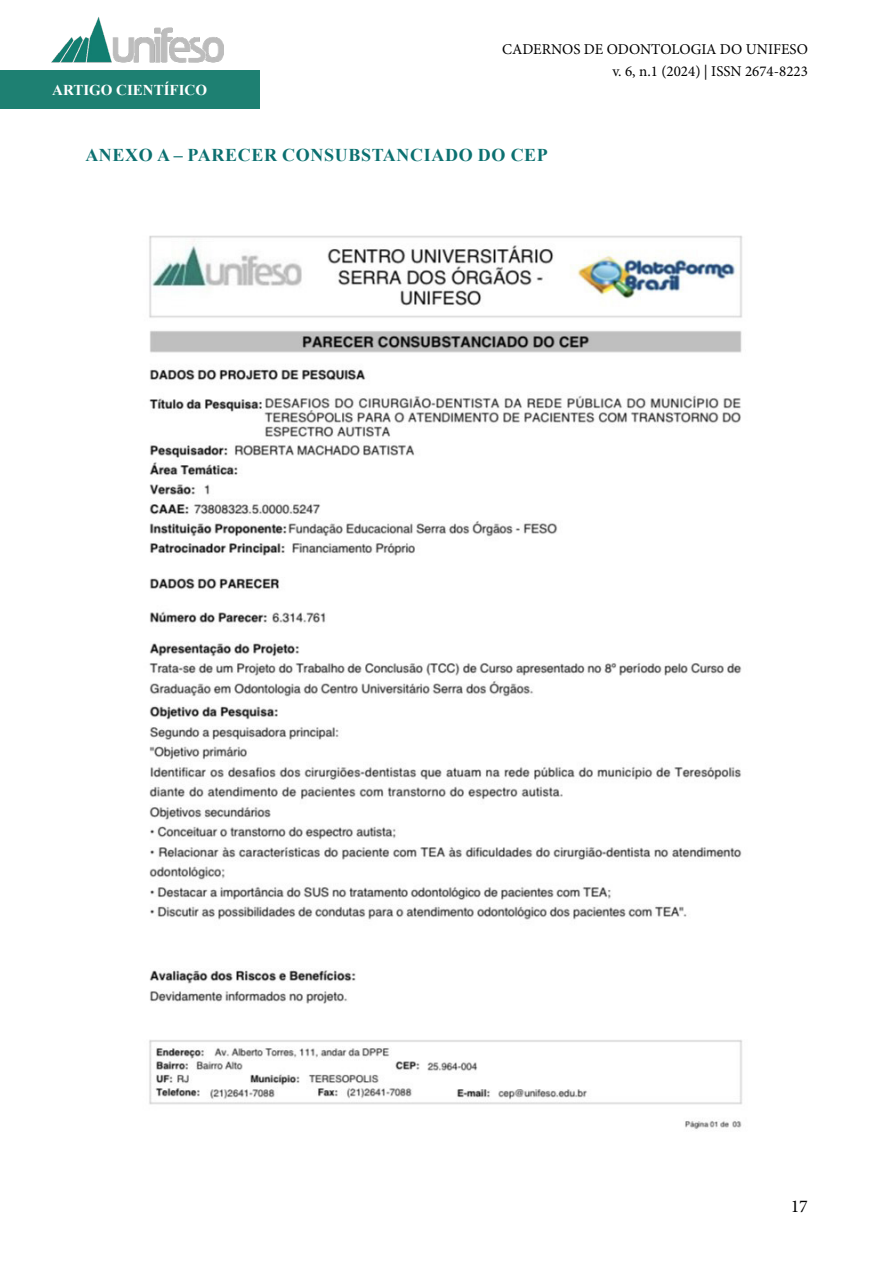
<style>
.page{position:relative;width:893px;height:1263px;background:#fff}
.page>*{position:absolute;margin:0;border:0;box-sizing:border-box;transform-origin:0 0}
.t1{font:700 18px "Times New Roman";letter-spacing:.035em;color:#0c7070}
.t2{font:18px "Minion Pro";color:#000}
.t3{font:15px/22.5px "Minion Pro";color:#000;text-align:right}
.t4{font:700 15px "Times New Roman";color:#fff}
</style>
<div class="page">
<div style="left:0;top:71px;width:259px;height:38px;background:#1e8072"></div>
<img style="left:51px;top:17px;width:173px;height:54px">
<img style="left:149px;top:235px;width:594px;height:894px">
<p class="t4" style="left:52px;top:79px;width:156px">ARTIGO CIENTÍFICO</p>
<p class="t3" style="left:502px;top:38px;width:307px">CADERNOS DE ODONTOLOGIA DO UNIFESO v. 6, n.1 (2024) | ISSN 2674-8223</p>
<p class="t1" style="left:85px;top:142px;width:464px">ANEXO A – PARECER CONSUBSTANCIADO DO CEP</p>
<p class="t2" style="left:791px;top:1194px;width:19px">17</p>
</div>
